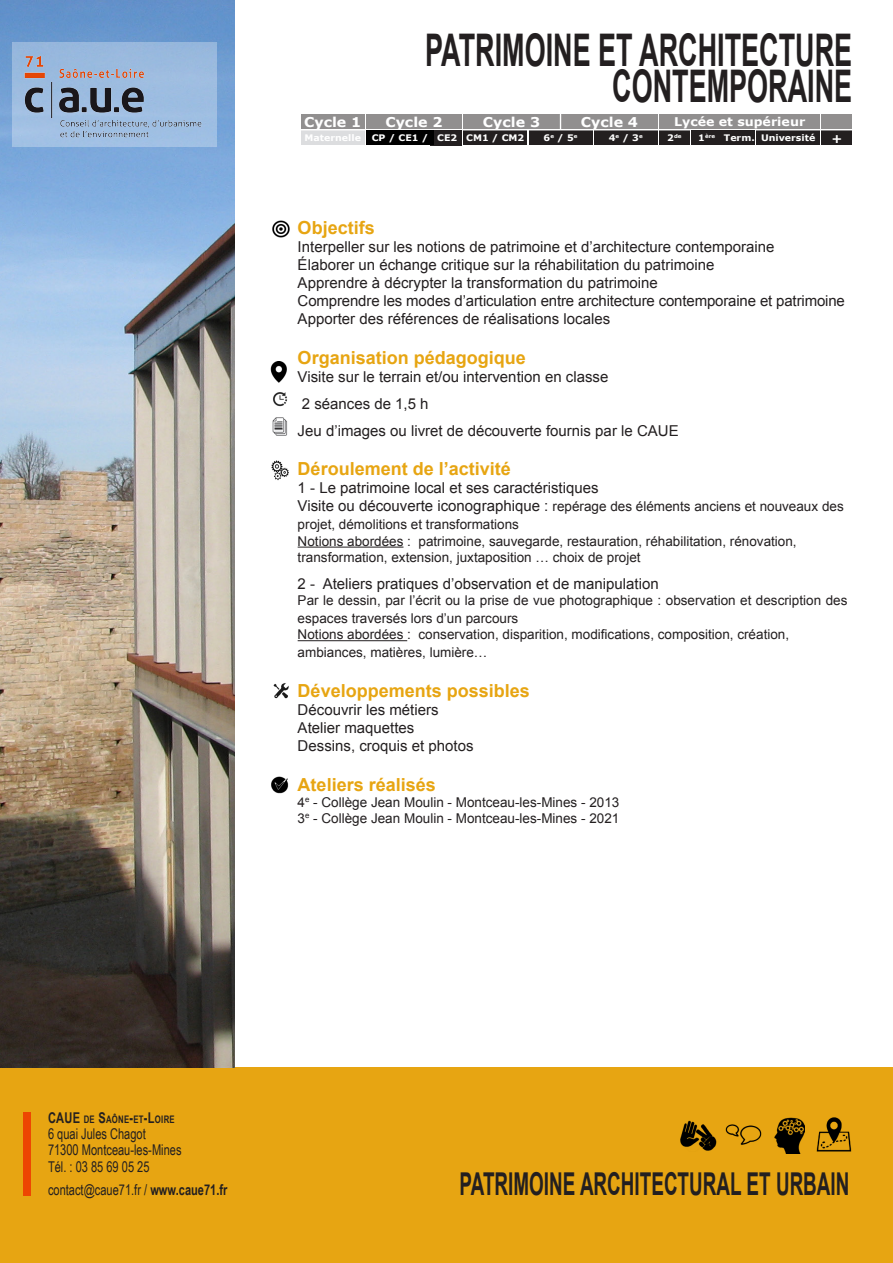
<style>
.page{position:relative;width:893px;height:1263px;background:#fff}
.page>*{position:absolute;margin:0;border:0;box-sizing:border-box;transform-origin:0 0}
.t1{font:700 45px/36px "Arial";color:#231f20;text-align:right;scale:.6 1}
.t2{font:700 31.5px "Arial";color:#231f20;scale:.6 1}
.t3{font:700 18px "Arial";color:#e7a512}
.t4{font:15px "Arial";color:#231f20}
.t5{font:14.85px/16.2px "Arial Narrow";color:#231f20;scale:.91 1}
.t6{font:13.5px/18px "Arial";color:#231f20}
.t7{font:700 13.5px "Verdana";color:#fff;scale:1.05 1}
.t8{font:700 12px "Verdana";color:#fff;scale:1.05 1}
.t9{font:700 10.35px "Arial Narrow";letter-spacing:.03em;color:#231f20;scale:.91 1}
.t10{font:700 9px "Verdana";color:#fff;scale:1.05 1}
.t11{font:700 5.25px "Verdana";color:#fff;scale:1.05 1}
.s1{font-size:9px}
.s2{font-size:15px}
.s3{font-size:14.85px}
.s4{font-style:inherit}
.s5{font-weight:700}
</style>
<div class="page">
<div style="left:0;top:1067px;width:893px;height:196px;background:#e7a512"></div>
<div style="left:301px;top:131px;width:64px;height:14px;background:#dcdddf"></div>
<div style="left:463px;top:131px;width:64px;height:14px;background:#231f20"></div>
<div style="left:529px;top:131px;width:63px;height:14px;background:#231f20"></div>
<div style="left:594px;top:131px;width:64px;height:14px;background:#231f20"></div>
<div style="left:659px;top:131px;width:31px;height:14px;background:#231f20"></div>
<div style="left:756px;top:131px;width:64px;height:14px;background:#231f20"></div>
<div style="left:822px;top:131px;width:30px;height:14px;background:#231f20"></div>
<div style="left:301px;top:114px;width:64px;height:15px;background:#918f8f"></div>
<div style="left:366px;top:114px;width:96px;height:15px;background:#918f8f"></div>
<div style="left:463px;top:114px;width:97px;height:15px;background:#918f8f"></div>
<div style="left:561px;top:114px;width:97px;height:15px;background:#918f8f"></div>
<div style="left:659px;top:114px;width:161px;height:15px;background:#918f8f"></div>
<div style="left:822px;top:114px;width:30px;height:15px;background:#918f8f"></div>
<div style="left:691px;top:131px;width:31px;height:14px;background:#231f20"></div>
<div style="left:724px;top:131px;width:31px;height:14px;background:#231f20"></div>
<div style="left:430px;top:130px;width:32px;height:15px;background:#231f20"></div>
<div style="left:23px;top:1112px;width:8px;height:83px;background:#ed4602"></div>
<img style="left:680px;top:1120px;width:37px;height:31px">
<img style="left:725px;top:1124px;width:37px;height:21px">
<img style="left:816px;top:1117px;width:36px;height:35px">
<img style="left:774px;top:1117px;width:30px;height:37px">
<div style="left:366px;top:131px;width:68px;height:14px;background:#000"></div>
<img style="left:0;top:0;width:234px;height:1067px">
<div style="left:13px;top:43px;width:204px;height:104px;background:#9ebfe2"></div>
<hr style="left:298px;top:547px;width:105px;height:1px;background:#231f20">
<hr style="left:298px;top:640px;width:109px;height:1px;background:#231f20">
<img style="left:18px;top:48px;width:188px;height:90px">
<img style="left:272px;top:220px;width:18px;height:18px">
<img style="left:271px;top:460px;width:18px;height:21px">
<img style="left:271px;top:776px;width:18px;height:18px">
<img style="left:270px;top:361px;width:17px;height:22px">
<img style="left:273px;top:392px;width:14px;height:15px">
<img style="left:272px;top:417px;width:16px;height:19px">
<img style="left:273px;top:683px;width:16px;height:16px">
<p class="t1" style="left:425px;top:33px;width:713px">PATRIMOINE ET ARCHITECTURE<br>CONTEMPORAINE</p>
<p class="t7" style="left:304px;top:113px;width:56px">Cycle 1</p>
<p class="t7" style="left:385px;top:113px;width:56px">Cycle 2</p>
<p class="t7" style="left:483px;top:113px;width:56px">Cycle 3</p>
<p class="t7" style="left:581px;top:113px;width:56px">Cycle 4</p>
<p class="t8" style="left:674px;top:114px;width:126px">Lycée et supérieur</p>
<p class="t10" style="left:437px;top:132px;width:21px">CE2</p>
<p class="t10" style="left:698px;top:132px;width:55px">1<sup>ère</sup> Term.</p>
<p class="t10" style="left:305px;top:132px;width:55px">Maternelle</p>
<p class="t10" style="left:466px;top:132px;width:57px">CM1 / CM2</p>
<p class="t10" style="left:544px;top:132px;width:34px">6<sup>e</sup> / 5<sup>e</sup></p>
<p class="t10" style="left:609px;top:132px;width:34px">4<sup>e</sup> / 3<sup>e</sup></p>
<p class="t11" style="left:667px;top:133px;width:15px"><span class="s1">2</span>de</p>
<p class="t10" style="left:761px;top:132px;width:53px">Université</p>
<p class="t8" style="left:831px;top:130px;width:12px">+</p>
<p class="t10" style="left:372px;top:132px;width:55px">CP / CE1 /</p>
<p class="t3" style="left:298px;top:216px;width:79px">Objectifs</p>
<p class="t4" style="left:298px;top:237px;width:478px">Interpeller sur les notions de patrimoine et d’architecture contemporaine</p>
<p class="t4" style="left:298px;top:255px;width:418px">Élaborer un échange critique sur la réhabilitation du patrimoine</p>
<p class="t4" style="left:298px;top:273px;width:362px">Apprendre à décrypter la transformation du patrimoine</p>
<p class="t4" style="left:298px;top:291px;width:549px">Comprendre les modes d’articulation entre architecture contemporaine et patrimoine</p>
<p class="t4" style="left:298px;top:309px;width:314px">Apporter des références de réalisations locales</p>
<p class="t3" style="left:298px;top:346px;width:230px">Organisation pédagogique</p>
<p class="t4" style="left:298px;top:367px;width:312px">Visite sur le terrain et/ou intervention en classe</p>
<p class="t4" style="left:302px;top:394px;width:128px">2 séances de 1,5 h</p>
<p class="t4" style="left:298px;top:421px;width:382px">Jeu d’images ou livret de découverte fournis par le CAUE</p>
<p class="t3" style="left:298px;top:457px;width:215px">Déroulement de l’activité</p>
<p class="t4" style="left:298px;top:478px;width:302px">1 - Le patrimoine local et ses caractéristiques</p>
<p class="t6" style="left:298px;top:498px;width:548px"><span class="s2">Visite ou découverte iconographique :</span> repérage des éléments anciens et nouveaux des projet, démolitions et transformations</p>
<p class="t6" style="left:298px;top:533px;width:501px;line-height:16.2px">Notions abordées : patrimoine, sauvegarde, restauration, réhabilitation, rénovation, transformation, extension, juxtaposition … choix de projet</p>
<p class="t4" style="left:298px;top:574px;width:362px">2 - Ateliers pratiques d’observation et de manipulation</p>
<p class="t6" style="left:298px;top:591px;width:551px">Par le dessin, par l’écrit ou la prise de vue photographique : observation et description des espaces traversés lors d’un parcours</p>
<p class="t6" style="left:298px;top:626px;width:493px">Notions abordées : conservation, disparition, modifications, composition, création, ambiances, matières, lumière…</p>
<p class="t3" style="left:298px;top:679px;width:234px">Développements possibles</p>
<p class="t4" style="left:298px;top:700px;width:142px">Découvrir les métiers</p>
<p class="t4" style="left:298px;top:718px;width:118px">Atelier maquettes</p>
<p class="t4" style="left:298px;top:736px;width:177px">Dessins, croquis et photos</p>
<p class="t3" style="left:298px;top:772px;width:140px">Ateliers réalisés</p>
<p class="t6" style="left:298px;top:793px;width:323px">4<sup>e</sup> - Collège Jean Moulin - Montceau-les-Mines - 2013</p>
<p class="t6" style="left:298px;top:809px;width:323px">3<sup>e</sup> - Collège Jean Moulin - Montceau-les-Mines - 2021</p>
<p class="t9" style="left:48px;top:1111px;width:140px"><span class="s3">CAUE</span> DE <span class="s3">S</span>AÔNE<span class="s3">-</span>ET<span class="s3">-L</span>OIRE</p>
<p class="t5" style="left:48px;top:1125px;width:148px"><span class="s4">6</span> quai Jules Chagot<br><span class="s4">71300</span> Montceau-les-Mines<br>Tél. <span class="s4">: 03 85 69 05 25</span></p>
<p class="t5" style="left:48px;top:1181px;width:199px">contact@caue71.fr / <span class="s5">www.caue71.fr</span></p>
<h2 class="t2" style="left:460px;top:1163px;width:651px">PATRIMOINE ARCHITECTURAL ET URBAIN</h2>
</div>
